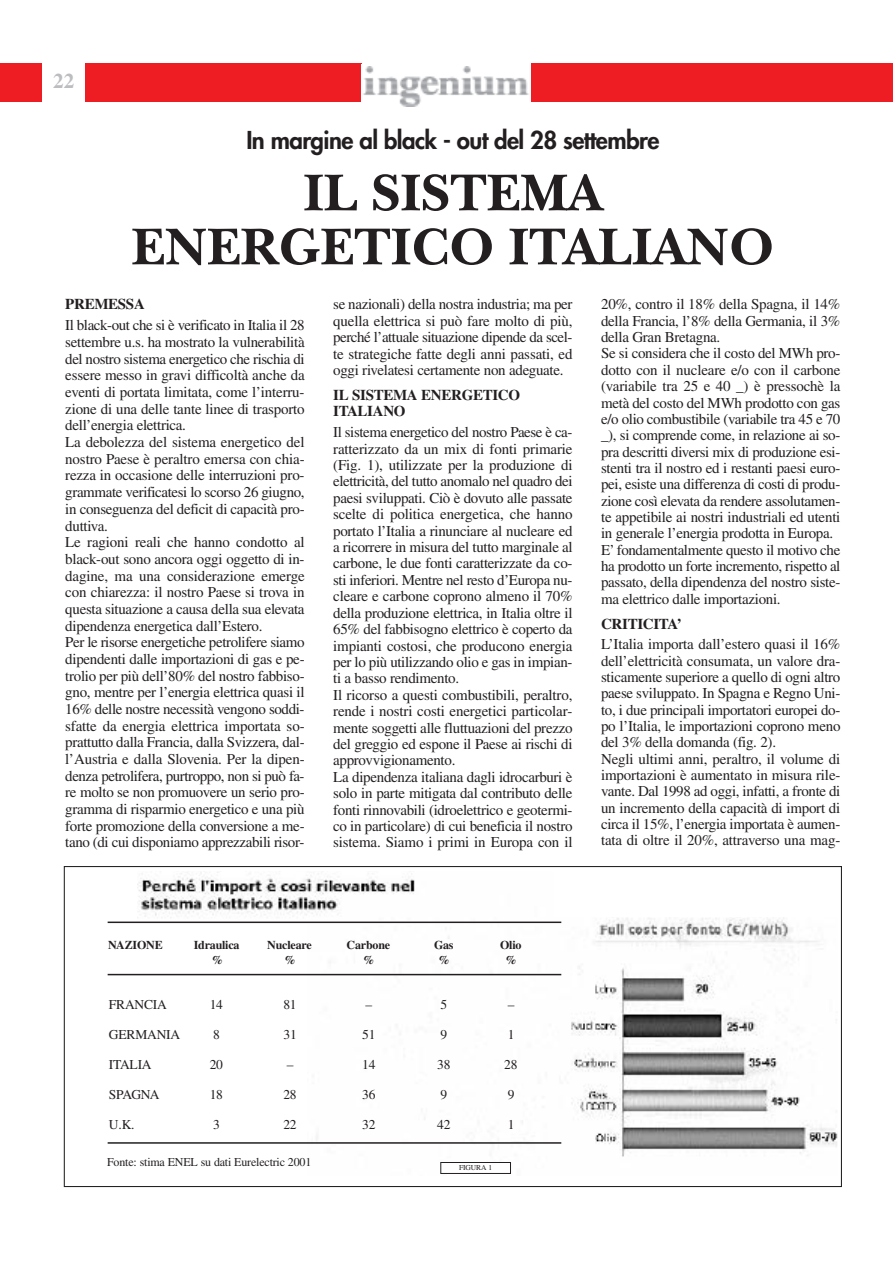
<style>
.page{position:relative;width:893px;height:1263px;background:#fff}
.page>*{position:absolute;margin:0;border:0;box-sizing:border-box;transform-origin:0 0}
.t1{font:700 54px/54px "New Baskerville";color:#231f20;text-align:center}
.t2{font:800 24px "Futura";letter-spacing:-.025em;color:#231f20}
.t3{font:700 21px "Times";color:#bcbdc0}
.t4{font:15px/16.4px "Times";letter-spacing:-.02em;color:#231f20}
.t5{font:700 15px/16.4px "Times";letter-spacing:-.02em;color:#231f20}
.t6{font:13.5px "Times";letter-spacing:-.015em;color:#231f20}
.t7{font:700 12px "Times";letter-spacing:-.015em;color:#231f20}
.t8{font:12px "Times";letter-spacing:-.015em;color:#231f20}
.t9{font:7.5px "Times";letter-spacing:-.015em;color:#231f20}
</style>
<div class="page">
<div style="left:0;top:64px;width:43px;height:38px;background:#ee1d23"></div>
<div style="left:85px;top:64px;width:276px;height:38px;background:#ee1d23"></div>
<img style="left:363px;top:67px;width:166px;height:40px">
<div style="left:531px;top:64px;width:362px;height:38px;background:#ee1d23"></div>
<img style="left:138px;top:872px;width:277px;height:46px">
<img style="left:307px;top:917px;width:531px;height:257px">
<hr style="left:108px;top:921px;width:453px;height:2px;background:#231f20">
<hr style="left:108px;top:974px;width:453px;height:1px;background:#231f20">
<hr style="left:108px;top:1142px;width:453px;height:2px;background:#231f20">
<div style="left:441px;top:1162px;width:69px;height:11px;background:#fff"></div>
<div style="left:441px;top:1162px;width:70px;height:12px;border:1px solid #231f20"></div>
<h3 class="t3" style="left:53px;top:74px;width:22px">22</h3>
<h2 class="t2" style="left:246px;top:129px;width:414px">In margine al black - out del 28 settembre</h2>
<h1 class="t1" style="left:132px;top:173px;width:644px">IL SISTEMA<br>ENERGETICO ITALIANO</h1>
<p class="t5" style="left:65px;top:298px;width:81px">PREMESSA</p>
<p class="t4" style="left:65px;top:318px;width:241px">Il black-out che si è verificato in Italia il 28 settembre u.s. ha mostrato la vulnerabilità del nostro sistema energetico che rischia di essere messo in gravi difficoltà anche da eventi di portata limitata, come l’interru&shy;zione di una delle tante linee di trasporto dell’energia elettrica.<br>La debolezza del sistema energetico del nostro Paese è peraltro emersa con chia&shy;rezza in occasione delle interruzioni pro&shy;grammate verificatesi lo scorso 26 giugno, in conseguenza del deficit di capacità pro&shy;duttiva.<br>Le ragioni reali che hanno condotto al black-out sono ancora oggi oggetto di in&shy;dagine, ma una considerazione emerge con chiarezza: il nostro Paese si trova in questa situazione a causa della sua elevata dipendenza energetica dall’Estero.<br>Per le risorse energetiche petrolifere siamo dipendenti dalle importazioni di gas e pe&shy;trolio per più dell’80% del nostro fabbiso&shy;gno, mentre per l’energia elettrica quasi il 16% delle nostre necessità vengono soddi&shy;sfatte da energia elettrica importata so&shy;prattutto dalla Francia, dalla Svizzera, dal&shy;l’Austria e dalla Slovenia. Per la dipen&shy;denza petrolifera, purtroppo, non si può fa&shy;re molto se non promuovere un serio pro&shy;gramma di risparmio energetico e una più forte promozione della conversione a me&shy;tano (di cui disponiamo apprezzabili risor-</p>
<p class="t4" style="left:333px;top:298px;width:241px;text-align:justify">se nazionali) della nostra industria; ma per quella elettrica si può fare molto di più, perché l’attuale situazione dipende da scel&shy;te strategiche fatte degli anni passati, ed oggi rivelatesi certamente non adeguate.</p>
<p class="t5" style="left:333px;top:388px;width:188px">IL SISTEMA ENERGETICO<br>ITALIANO</p>
<p class="t4" style="left:333px;top:425px;width:241px">Il sistema energetico del nostro Paese è ca&shy;ratterizzato da un mix di fonti primarie (Fig. 1), utilizzate per la produzione di elettricità, del tutto anomalo nel quadro dei paesi sviluppati. Ciò è dovuto alle passate scelte di politica energetica, che hanno portato l’Italia a rinunciare al nucleare ed a ricorrere in misura del tutto marginale al carbone, le due fonti caratterizzate da co&shy;sti inferiori. Mentre nel resto d’Europa nu&shy;cleare e carbone coprono almeno il 70% della produzione elettrica, in Italia oltre il 65% del fabbisogno elettrico è coperto da impianti costosi, che producono energia per lo più utilizzando olio e gas in impian&shy;ti a basso rendimento.<br>Il ricorso a questi combustibili, peraltro, rende i nostri costi energetici particolar&shy;mente soggetti alle fluttuazioni del prezzo del greggio ed espone il Paese ai rischi di approvvigionamento.<br>La dipendenza italiana dagli idrocarburi è solo in parte mitigata dal contributo delle fonti rinnovabili (idroelettrico e geotermi&shy;co in particolare) di cui beneficia il nostro sistema. Siamo i primi in Europa con il</p>
<p class="t4" style="left:601px;top:298px;width:241px">20%, contro il 18% della Spagna, il 14% della Francia, l’8% della Germania, il 3% della Gran Bretagna.<br>Se si considera che il costo del MWh pro&shy;dotto con il nucleare e/o con il carbone (variabile tra 25 e 40 _) è pressochè la metà del costo del MWh prodotto con gas e/o olio combustibile (variabile tra 45 e 70 _), si comprende come, in relazione ai so&shy;pra descritti diversi mix di produzione esi&shy;stenti tra il nostro ed i restanti paesi euro&shy;pei, esiste una differenza di costi di produ&shy;zione così elevata da rendere assolutamen&shy;te appetibile ai nostri industriali ed utenti in generale l’energia prodotta in Europa.<br>E’fondamentalmente questo il motivo che ha prodotto un forte incremento, rispetto al passato, della dipendenza del nostro siste&shy;ma elettrico dalle importazioni.</p>
<p class="t5" style="left:601px;top:617px;width:82px">CRITICITA’</p>
<p class="t4" style="left:601px;top:637px;width:241px">L’Italia importa dall’estero quasi il 16% dell’elettricità consumata, un valore dra&shy;sticamente superiore a quello di ogni altro paese sviluppato. In Spagna e Regno Uni&shy;to, i due principali importatori europei do&shy;po l’Italia, le importazioni coprono meno del 3% della domanda (fig. 2).<br>Negli ultimi anni, peraltro, il volume di importazioni è aumentato in misura rile&shy;vante. Dal 1998 ad oggi, infatti, a fronte di un incremento della capacità di import di circa il 15%, l’energia importata è aumen&shy;tata di oltre il 20%, attraverso una mag-</p>
<p class="t7" style="left:108px;top:941px;width:56px">NAZIONE</p>
<p class="t7" style="left:194px;top:941px;width:47px">Idraulica</p>
<p class="t7" style="left:267px;top:941px;width:46px">Nucleare</p>
<p class="t7" style="left:347px;top:941px;width:45px">Carbone</p>
<p class="t7" style="left:434px;top:941px;width:21px">Gas</p>
<p class="t7" style="left:500px;top:941px;width:23px">Olio</p>
<p class="t7" style="left:211px;top:956px;width:13px">%</p>
<p class="t7" style="left:284px;top:956px;width:13px">%</p>
<p class="t7" style="left:363px;top:956px;width:13px">%</p>
<p class="t7" style="left:438px;top:956px;width:13px">%</p>
<p class="t7" style="left:505px;top:956px;width:13px">%</p>
<p class="t6" style="left:109px;top:1000px;width:60px">FRANCIA</p>
<p class="t6" style="left:210px;top:1000px;width:15px">14</p>
<p class="t6" style="left:283px;top:1000px;width:15px">81</p>
<p class="t6" style="left:366px;top:1000px;width:8px">–</p>
<p class="t6" style="left:441px;top:1000px;width:8px">5</p>
<p class="t6" style="left:508px;top:1000px;width:8px">–</p>
<p class="t6" style="left:109px;top:1030px;width:73px">GERMANIA</p>
<p class="t6" style="left:213px;top:1030px;width:8px">8</p>
<p class="t6" style="left:283px;top:1030px;width:15px">31</p>
<p class="t6" style="left:362px;top:1030px;width:15px">51</p>
<p class="t6" style="left:441px;top:1030px;width:8px">9</p>
<p class="t6" style="left:508px;top:1030px;width:8px">1</p>
<p class="t6" style="left:109px;top:1060px;width:44px">ITALIA</p>
<p class="t6" style="left:210px;top:1060px;width:15px">20</p>
<p class="t6" style="left:287px;top:1060px;width:8px">–</p>
<p class="t6" style="left:362px;top:1060px;width:15px">14</p>
<p class="t6" style="left:437px;top:1060px;width:15px">38</p>
<p class="t6" style="left:504px;top:1060px;width:15px">28</p>
<p class="t6" style="left:109px;top:1090px;width:52px">SPAGNA</p>
<p class="t6" style="left:210px;top:1090px;width:15px">18</p>
<p class="t6" style="left:283px;top:1090px;width:15px">28</p>
<p class="t6" style="left:362px;top:1090px;width:15px">36</p>
<p class="t6" style="left:441px;top:1090px;width:8px">9</p>
<p class="t6" style="left:508px;top:1090px;width:8px">9</p>
<p class="t6" style="left:109px;top:1120px;width:27px">U.K.</p>
<p class="t6" style="left:213px;top:1120px;width:8px">3</p>
<p class="t6" style="left:283px;top:1120px;width:15px">22</p>
<p class="t6" style="left:362px;top:1120px;width:15px">32</p>
<p class="t6" style="left:437px;top:1120px;width:15px">42</p>
<p class="t6" style="left:508px;top:1120px;width:8px">1</p>
<p class="t8" style="left:107px;top:1158px;width:206px">Fonte: stima ENEL su dati Eurelectric 2001</p>
<p class="t9" style="left:459px;top:1164px;width:34px">FIGURA 1</p>
</div>
